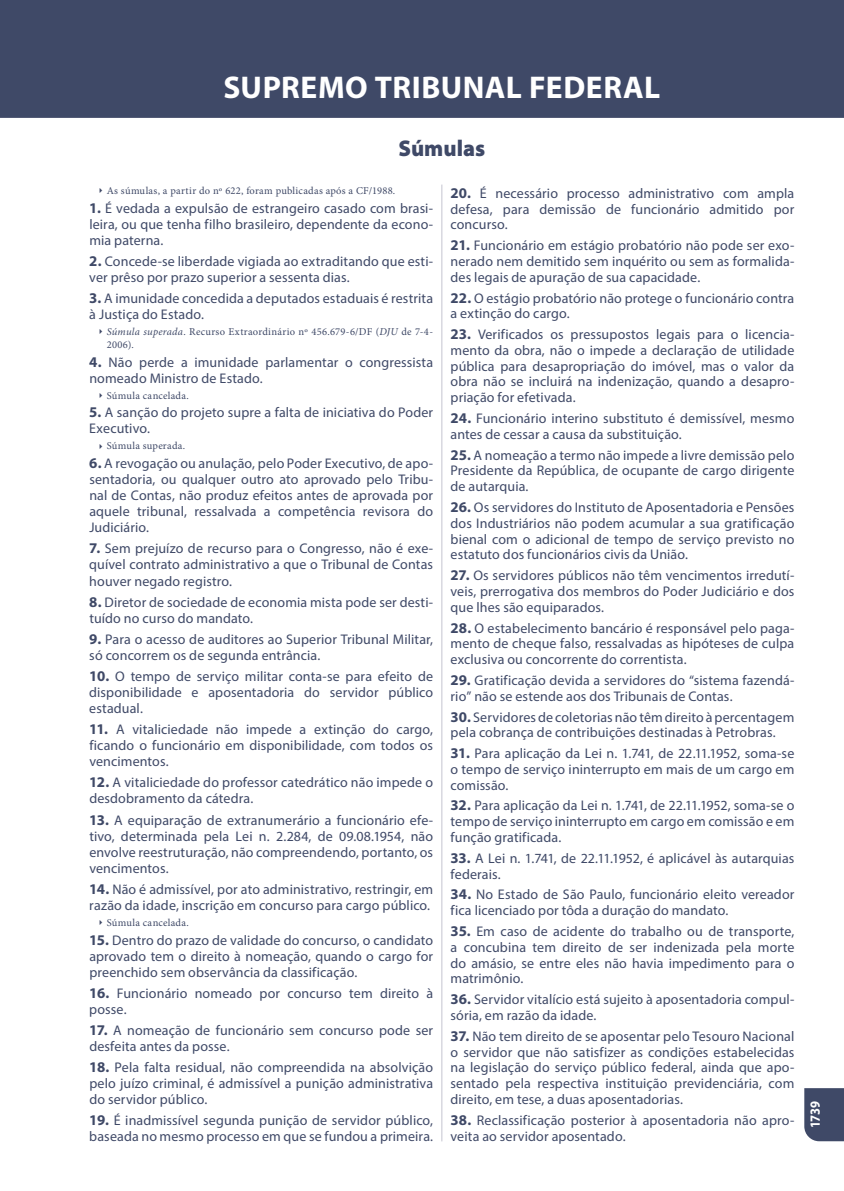
<style>
.page{position:relative;width:844px;height:1191px;background:#fff}
.page>*{position:absolute;margin:0;border:0;box-sizing:border-box;transform-origin:0 0}
.t1{font:700 31.5px "Myriad Pro";letter-spacing:.02em;color:#fff}
.t2{font:900 semi-expanded 22.75px "Myriad Pro";color:#3f4967;scale:.91 1}
.t3{font:14px/15.8px "Myriad Pro";letter-spacing:.01em;color:#3f4967;text-align:justify}
.t4{font:700 14px "Myriad Pro";color:#fff;scale:.9 1}
.t5{font:10.5px/12.6px "Minion Pro";letter-spacing:.02em;color:#3f4967}
.s1{font-weight:700;font-size:14.88px}
.s2{font-style:italic}
</style>
<div class="page">
<div style="left:804px;top:1088px;width:39px;height:53px;background:#3f4967"></div>
<hr style="left:441px;top:184px;width:1px;height:957px;background:#c4c4d0">
<div style="left:0;top:0;width:843px;height:118px;background:#3f4967"></div>
<svg style="left:843px;top:0;width:1px;height:62px"></svg>
<h1 class="t1" style="left:223px;top:67px;width:438px">SUPREMO TRIBUNAL FEDERAL</h1>
<h2 class="t2" style="left:398px;top:135px;width:97px">Súmulas</h2>
<p class="t5" style="left:107px;top:185px;width:290px">As súmulas, a partir do no 622, foram publicadas após a CF/1988.</p>
<p class="t3" style="left:89px;top:200px;width:345px"><span class="s1">1.</span> É vedada a expulsão de estrangeiro casado com brasi&shy;leira, ou que tenha filho brasileiro, dependente da econo&shy;mia paterna.</p>
<p class="t3" style="left:89px;top:253px;width:345px"><span class="s1">2.</span> Concede-se liberdade vigiada ao extraditando que esti&shy;ver prêso por prazo superior a sessenta dias.</p>
<p class="t3" style="left:89px;top:290px;width:345px"><span class="s1">3.</span> A imunidade concedida a deputados estaduais é restrita à Justiça do Estado.</p>
<p class="t5" style="left:107px;top:326px;width:328px"><span class="s2">Súmula superada</span>. Recurso Extraordinário no 456.679-6/DF (<span class="s2">DJU</span> de 7-4-<br>2006).</p>
<p class="t3" style="left:89px;top:353px;width:345px"><span class="s1">4.</span> Não perde a imunidade parlamentar o congressista nomeado Ministro de Estado.</p>
<p class="t5" style="left:107px;top:389px;width:84px">Súmula cancelada.</p>
<p class="t3" style="left:89px;top:404px;width:345px"><span class="s1">5.</span> A sanção do projeto supre a falta de iniciativa do Poder<br>Executivo.</p>
<p class="t5" style="left:107px;top:440px;width:80px">Súmula superada.</p>
<p class="t3" style="left:89px;top:455px;width:345px"><span class="s1">6.</span> A revogação ou anulação, pelo Poder Executivo, de apo&shy;sentadoria, ou qualquer outro ato aprovado pelo Tribu&shy;nal de Contas, não produz efeitos antes de aprovada por aquele tribunal, ressalvada a competência revisora do Judiciário.</p>
<p class="t3" style="left:89px;top:540px;width:345px"><span class="s1">7.</span> Sem prejuízo de recurso para o Congresso, não é exe&shy;quível contrato administrativo a que o Tribunal de Contas houver negado registro.</p>
<p class="t3" style="left:89px;top:593px;width:345px"><span class="s1">8.</span> Diretor de sociedade de economia mista pode ser desti&shy;tuído no curso do mandato.</p>
<p class="t3" style="left:89px;top:631px;width:345px"><span class="s1">9.</span> Para o acesso de auditores ao Superior Tribunal Militar, só concorrem os de segunda entrância.</p>
<p class="t3" style="left:89px;top:668px;width:345px"><span class="s1">10.</span> O tempo de serviço militar conta‑se para efeito de disponibilidade e aposentadoria do servidor público estadual.</p>
<p class="t3" style="left:89px;top:721px;width:345px"><span class="s1">11.</span> A vitaliciedade não impede a extinção do cargo, ficando o funcionário em disponibilidade, com todos os vencimentos.</p>
<p class="t3" style="left:89px;top:774px;width:345px"><span class="s1">12.</span> A vitaliciedade do professor catedrático não impede o desdobramento da cátedra.</p>
<p class="t3" style="left:89px;top:811px;width:345px"><span class="s1">13.</span> A equiparação de extranumerário a funcionário efe&shy;tivo, determinada pela Lei n. 2.284, de 09.08.1954, não envolve reestruturação, não compreendendo, portanto, os vencimentos.</p>
<p class="t3" style="left:89px;top:880px;width:345px"><span class="s1">14.</span> Não é admissível, por ato administrativo, restringir, em razão da idade, inscrição em concurso para cargo público.</p>
<p class="t5" style="left:107px;top:916px;width:84px">Súmula cancelada.</p>
<p class="t3" style="left:89px;top:931px;width:345px"><span class="s1">15.</span> Dentro do prazo de validade do concurso, o candidato aprovado tem o direito à nomeação, quando o cargo for preenchido sem observância da classificação.</p>
<p class="t3" style="left:89px;top:984px;width:345px"><span class="s1">16.</span> Funcionário nomeado por concurso tem direito à posse.</p>
<p class="t3" style="left:89px;top:1022px;width:345px"><span class="s1">17.</span> A nomeação de funcionário sem concurso pode ser desfeita antes da posse.</p>
<p class="t3" style="left:89px;top:1059px;width:345px"><span class="s1">18.</span> Pela falta residual, não compreendida na absolvição pelo juízo criminal, é admissível a punição administrativa do servidor público.</p>
<p class="t3" style="left:89px;top:1112px;width:345px"><span class="s1">19.</span> É inadmissível segunda punição de servidor público, baseada no mesmo processo em que se fundou a primeira.</p>
<p class="t3" style="left:450px;top:185px;width:345px"><span class="s1">20.</span> É necessário processo administrativo com ampla defesa, para demissão de funcionário admitido por concurso.</p>
<p class="t3" style="left:450px;top:237px;width:345px"><span class="s1">21.</span> Funcionário em estágio probatório não pode ser exo&shy;nerado nem demitido sem inquérito ou sem as formalida&shy;des legais de apuração de sua capacidade.</p>
<p class="t3" style="left:450px;top:290px;width:345px"><span class="s1">22.</span> O estágio probatório não protege o funcionário contra a extinção do cargo.</p>
<p class="t3" style="left:450px;top:326px;width:345px"><span class="s1">23.</span> Verificados os pressupostos legais para o licencia&shy;mento da obra, não o impede a declaração de utilidade pública para desapropriação do imóvel, mas o valor da obra não se incluirá na indenização, quando a desapro&shy;priação for efetivada.</p>
<p class="t3" style="left:450px;top:410px;width:345px"><span class="s1">24.</span> Funcionário interino substituto é demissível, mesmo antes de cessar a causa da substituição.</p>
<p class="t3" style="left:450px;top:447px;width:345px"><span class="s1">25.</span> A nomeação a termo não impede a livre demissão pelo Presidente da República, de ocupante de cargo dirigente de autarquia.</p>
<p class="t3" style="left:450px;top:499px;width:345px"><span class="s1">26.</span> Os servidores do Instituto de Aposentadoria e Pensões dos Industriários não podem acumular a sua gratificação bienal com o adicional de tempo de serviço previsto no estatuto dos funcionários civis da União.</p>
<p class="t3" style="left:450px;top:567px;width:345px"><span class="s1">27.</span> Os servidores públicos não têm vencimentos irredutí&shy;veis, prerrogativa dos membros do Poder Judiciário e dos que lhes são equiparados.</p>
<p class="t3" style="left:450px;top:620px;width:345px"><span class="s1">28.</span> O estabelecimento bancário é responsável pelo paga&shy;mento de cheque falso, ressalvadas as hipóteses de culpa exclusiva ou concorrente do correntista.</p>
<p class="t3" style="left:450px;top:672px;width:345px"><span class="s1">29.</span> Gratificação devida a servidores do “sistema fazendá&shy;rio” não se estende aos dos Tribunais de Contas.</p>
<p class="t3" style="left:450px;top:708px;width:345px"><span class="s1">30.</span> Servidores de coletorias não têm direito à percentagem pela cobrança de contribuições destinadas à Petrobras.</p>
<p class="t3" style="left:450px;top:745px;width:345px"><span class="s1">31.</span> Para aplicação da Lei n. 1.741, de 22.11.1952, soma‑se o tempo de serviço ininterrupto em mais de um cargo em comissão.</p>
<p class="t3" style="left:450px;top:797px;width:345px"><span class="s1">32.</span> Para aplicação da Lei n. 1.741, de 22.11.1952, soma‑se o tempo de serviço ininterrupto em cargo em comissão e em função gratificada.</p>
<p class="t3" style="left:450px;top:850px;width:345px"><span class="s1">33.</span> A Lei n. 1.741, de 22.11.1952, é aplicável às autarquias federais.</p>
<p class="t3" style="left:450px;top:886px;width:345px"><span class="s1">34.</span> No Estado de São Paulo, funcionário eleito vereador fica licenciado por tôda a duração do mandato.</p>
<p class="t3" style="left:450px;top:923px;width:345px"><span class="s1">35.</span> Em caso de acidente do trabalho ou de transporte, a concubina tem direito de ser indenizada pela morte do amásio, se entre eles não havia impedimento para o matrimônio.</p>
<p class="t3" style="left:450px;top:991px;width:345px"><span class="s1">36.</span> Servidor vitalício está sujeito à aposentadoria compul&shy;sória, em razão da idade.</p>
<p class="t3" style="left:450px;top:1028px;width:345px"><span class="s1">37.</span> Não tem direito de se aposentar pelo Tesouro Nacional o servidor que não satisfizer as condições estabelecidas na legislação do serviço público federal, ainda que apo&shy;sentado pela respectiva instituição previdenciária, com direito, em tese, a duas aposentadorias.</p>
<p class="t3" style="left:450px;top:1111px;width:345px"><span class="s1">38.</span> Reclassificação posterior à aposentadoria não apro&shy;veita ao servidor aposentado.</p>
<p class="t4" style="left:805px;top:1128px;width:32px;rotate:-90deg">1739</p>
</div>
